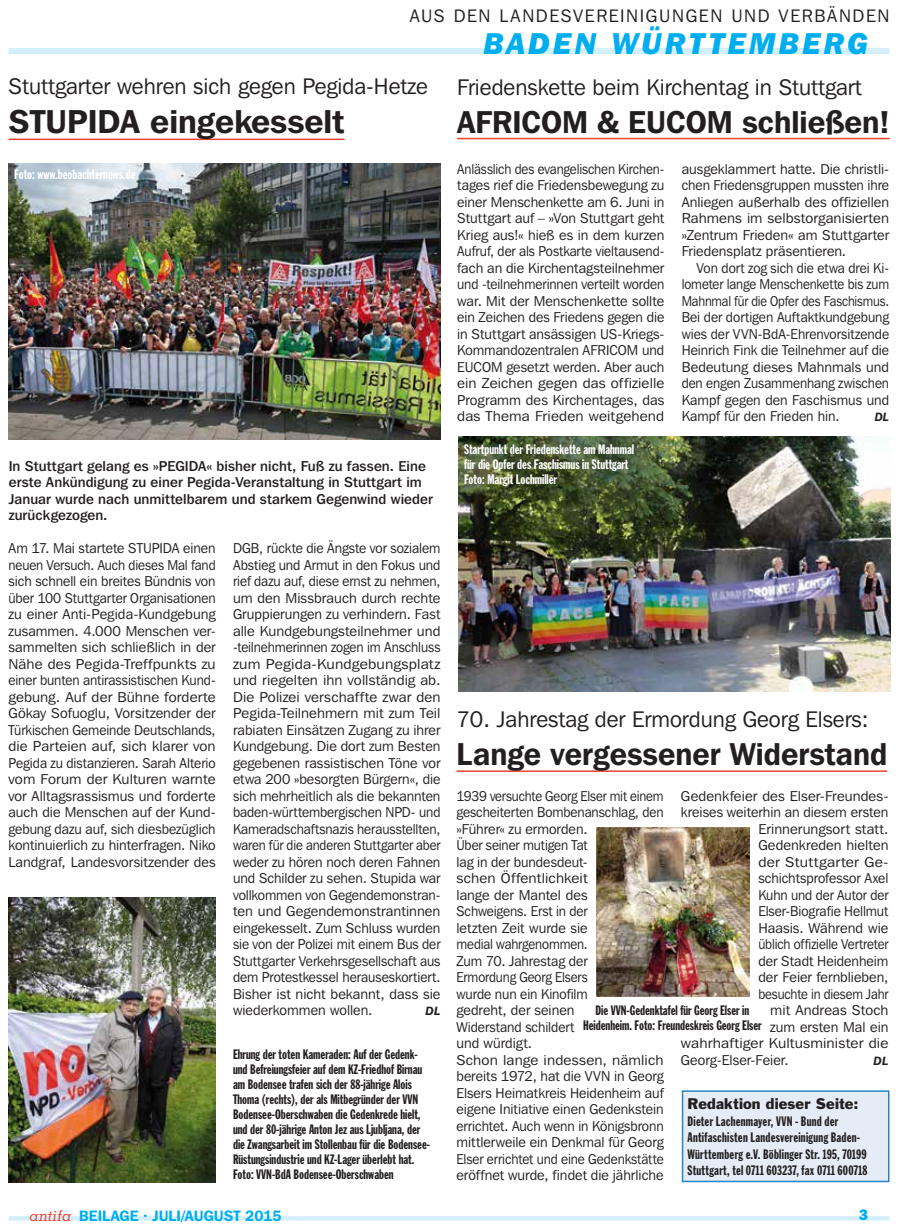
<style>
.page{position:relative;width:898px;height:1229px;background:#fff}
.page>*{position:absolute;margin:0;border:0;box-sizing:border-box;transform-origin:0 0}
.t1{font:600 33px "Franklin Gothic IT Cby BT";color:#231f20}
.t2{font:600 31.5px "Franklin Gothic IT Cby BT";color:#231f20;scale:.95 1}
.t3{font:600 31.5px "Franklin Gothic IT Cby BT";color:#231f20}
.t4{font:italic 800 30px "Franklin Gothic IT Cby BT";letter-spacing:.11em;color:#00aeef}
.t5{font:22.5px "Franklin Gothic IT Cby BT";color:#231f20}
.t6{font:18px "Franklin Gothic IT Cby BT";letter-spacing:.09em;color:#231f20}
.t7{font:600 15px "Franklin Gothic IT Cby BT";letter-spacing:.005em;color:#00aeef}
.t8{font:800 15px "Franklin Gothic IT Cby BT";color:#00aeef}
.t9{font:14.25px/16.5px "Franklin Gothic IT Cby BT";color:#231f20;text-align:justify}
.t10{font:14.25px/16.5px "Franklin Gothic IT Cby BT";color:#231f20;text-align:justify;scale:.96 1}
.t11{font:14.25px/16.5px "Franklin Gothic IT Cby BT";color:#231f20;scale:.91 1}
.t12{font:14.25px/16.5px "Franklin Gothic IT Cby BT";color:#231f20;text-align:justify;scale:.92 1}
.t13{font:14.25px/16.5px "Franklin Gothic IT Cby BT";color:#231f20;text-align:justify;scale:.95 1}
.t14{font:500 14.25px/16.5px "Franklin Gothic IT Cby BT";letter-spacing:.005em;color:#231f20}
.t15{font:14.25px "Franklin Gothic IT Cby BT";color:#231f20;scale:1.08 1}
.t16{font:14.25px "Franklin Gothic";letter-spacing:.01em;color:#231f20}
.t17{font:14.25px "Franklin Gothic IT Cby BT";color:#231f20;scale:.94 1}
.t18{font:14.25px "Franklin Gothic IT Cby BT";color:#231f20;scale:1.09 1}
.t19{font:13.5px/15px "Franklin Gothic Extra Cond";color:#231f20}
.t20{font:13.5px/16.5px "Franklin Gothic Extra Cond";letter-spacing:.02em;color:#231f20}
.t21{font:13.5px/15px "Franklin Gothic Extra Cond";color:#fff}
.t22{font:italic 600 12px "Franklin Gothic IT Cby BT";color:#231f20}
.s1{font-family:"Memphis";font-weight:500;font-style:italic;color:#ef4130}
</style>
<div class="page">
<hr style="left:9px;top:1216px;width:880px;height:4px;background:#d4effc">
<div style="left:9px;top:48px;width:880px;height:6px;background:#d4effc"></div>
<hr style="left:9px;top:139px;width:335px;height:1px;background:#ef4130">
<hr style="left:457px;top:138px;width:432px;height:1px;background:#ef4130">
<hr style="left:456px;top:770px;width:430px;height:2px;background:#ef4130">
<div style="left:682px;top:1091px;width:206px;height:90px;background:#e6ecf7"></div>
<div style="left:681px;top:1090px;width:208px;height:92px;border:2px solid #2484c6"></div>
<img style="left:9px;top:163px;width:431px;height:276px">
<img style="left:458px;top:436px;width:432px;height:255px">
<img style="left:9px;top:897px;width:207px;height:285px">
<img style="left:596px;top:827px;width:153px;height:170px">
<p class="t6" style="left:409px;top:5px;width:481px">AUS DEN LANDESVEREINIGUNGEN UND VERBÄNDEN</p>
<h3 class="t5" style="left:9px;top:72px;width:420px">Stuttgarter wehren sich gegen Pegida-Hetze</h3>
<h1 class="t1" style="left:9px;top:101px;width:337px">STUPIDA eingekesselt</h1>
<p class="t21" style="left:14px;top:167px;width:123px">Foto: www.beobachternews.de</p>
<p class="t14" style="left:9px;top:457px;width:425px">In Stuttgart gelang es »PEGIDA« bisher nicht, Fuß zu fassen. Eine erste Ankündigung zu einer Pegida-Veranstaltung in Stuttgart im Januar wurde nach unmittelbarem und starkem Gegenwind wieder zurückgezogen.</p>
<p class="t9" style="left:9px;top:540px;width:209px">Am 17. Mai startete STUPIDA einen neuen Versuch. Auch dieses Mal fand sich schnell ein breites Bündnis von über 100 Stuttgarter Organisationen zu einer Anti-Pegida-Kundgebung zusammen. 4.000 Menschen ver&shy;sammelten sich schließlich in der Nähe des Pegida-Treffpunkts zu einer bunten antirassistischen Kund&shy;gebung. Auf der Bühne forderte Gökay Sofuoglu, Vorsitzender der Türkischen Gemeinde Deutschlands, die Parteien auf, sich klarer von Pegida zu distanzieren. Sarah Alterio vom Forum der Kulturen warnte vor Alltagsrassismus und forderte auch die Menschen auf der Kund&shy;gebung dazu auf, sich diesbezüglich kontinuierlich zu hinterfragen. Niko Landgraf, Landesvorsitzender des</p>
<p class="t10" style="left:233px;top:540px;width:217px">DGB, rückte die Ängste vor sozialem Abstieg und Armut in den Fokus und rief dazu auf, diese ernst zu nehmen, um den Missbrauch durch rechte Gruppierungen zu verhindern. Fast alle Kundgebungsteilnehmer und -teilnehmerinnen zogen im Anschluss zum Pegida-Kundgebungsplatz und riegelten ihn vollständig ab.<br>Die Polizei verschaffte zwar den Pegida-Teilnehmern mit zum Teil rabiaten Einsätzen Zugang zu ihrer Kundgebung. Die dort zum Besten gegebenen rassistischen Töne vor etwa 200 »besorgten Bürgern«, die sich mehrheitlich als die bekannten baden-württembergischen NPD- und Kameradschaftsnazis herausstellten, waren für die anderen Stuttgarter aber weder zu hören noch deren Fahnen und Schilder zu sehen. Stupida war vollkommen von Gegendemonstran&shy;ten und Gegendemonstrantinnen eingekesselt. Zum Schluss wurden sie von der Polizei mit einem Bus der Stuttgarter Verkehrsgesellschaft aus dem Protestkessel herauseskortiert.<br>Bisher ist nicht bekannt, dass sie wiederkommen wollen.</p>
<p class="t22" style="left:425px;top:1004px;width:16px">DL</p>
<p class="t19" style="left:233px;top:1046px;width:198px">Ehrung der toten Kameraden: Auf der Gedenk&shy;und Befreiungsfeier auf dem KZ-Friedhof Birnau am Bodensee trafen sich der 88-jährige Alois Thoma (rechts), der als Mitbegründer der VVN Bodensee-Oberschwaben die Gedenkrede hielt, und der 80-jährige Anton Jez aus Ljubljana, der die Zwangsarbeit im Stollenbau für die Bodensee-Rüstungsindustrie und KZ-Lager überlebt hat.<br>Foto: VVN-BdA Bodensee-Oberschwaben</p>
<h3 class="t4" style="left:483px;top:25px;width:386px">BADEN WÜRTTEMBERG</h3>
<h3 class="t5" style="left:457px;top:73px;width:406px">Friedenskette beim Kirchentag in Stuttgart</h3>
<h2 class="t3" style="left:457px;top:102px;width:434px">AFRICOM &amp; EUCOM schließen!</h2>
<p class="t12" style="left:457px;top:160px;width:227px">Anlässlich des evangelischen Kirchen&shy;tages rief die Friedensbewegung zu einer Menschenkette am 6. Juni in Stuttgart auf – »Von Stuttgart geht Krieg aus!« hieß es in dem kurzen Aufruf, der als Postkarte vieltausend&shy;fach an die Kirchentagsteilnehmer und -teilnehmerinnen verteilt worden war. Mit der Menschenkette sollte ein Zeichen des Friedens gegen die in Stuttgart ansässigen US-Kriegs-Kommandozentralen AFRICOM und EUCOM gesetzt werden. Aber auch ein Zeichen gegen das offizielle Programm des Kirchentages, das das Thema Frieden weitgehend</p>
<p class="t9" style="left:681px;top:160px;width:209px">ausgeklammert hatte. Die christli&shy;chen Friedensgruppen mussten ihre Anliegen außerhalb des offiziellen Rahmens im selbstorganisierten »Zentrum Frieden« am Stuttgarter Friedensplatz präsentieren.</p>
<p class="t13" style="left:681px;top:259px;width:220px;text-indent:15px">Von dort zog sich die etwa drei Ki&shy;lometer lange Menschenkette bis zum Mahnmal für die Opfer des Faschismus.<br>Bei der dortigen Auftaktkundgebung wies der VVN-BdA-Ehrenvorsitzende Heinrich Fink die Teilnehmer auf die Bedeutung dieses Mahnmals und den engen Zusammenhang zwischen Kampf gegen den Faschismus und Kampf für den Frieden hin.</p>
<p class="t22" style="left:874px;top:410px;width:16px">DL</p>
<p class="t21" style="left:464px;top:442px;width:171px">Startpunkt der Friedenskette am Mahnmal für die Opfer des Faschismus in Stuttgart<br>Foto: Margit Lochmiller</p>
<h3 class="t5" style="left:456px;top:706px;width:413px">70. Jahrestag der Ermordung Georg Elsers:</h3>
<h2 class="t2" style="left:456px;top:734px;width:454px">Lange vergessener Widerstand</h2>
<p class="t11" style="left:456px;top:787px;width:229px">1939 versuchte Georg Elser mit einem gescheiterten Bombenanschlag, den »Führer« zu ermorden.<br>Über seiner mutigen Tat<br>lag in der bundesdeut-<br>schen Öffentlichkeit<br>lange der Mantel des<br>Schweigens. Erst in der<br>letzten Zeit wurde sie<br>medial wahrgenommen.<br>Zum 70. Jahrestag der<br>Ermordung Georg Elsers<br>wurde nun ein Kinofilm<br>gedreht, der seinen<br>Widerstand schildert<br>und würdigt.<br>Schon lange indessen, nämlich bereits 1972, hat die VVN in Georg<br>Elsers Heimatkreis Heidenheim auf eigene Initiative einen Gedenkstein errichtet. Auch wenn in Königsbronn mittlerweile ein Denkmal für Georg<br>Elser errichtet und eine Gedenkstätte eröffnet wurde, findet die jährliche</p>
<p class="t9" style="left:680px;top:787px;width:209px">Gedenkfeier des Elser-Freundes-</p>
<p class="t9" style="left:680px;top:804px;width:209px">kreises weiterhin an diesem ersten</p>
<p class="t9" style="left:758px;top:820px;width:131px">Erinnerungsort statt.</p>
<p class="t9" style="left:758px;top:837px;width:131px">Gedenkreden hielten</p>
<p class="t18" style="left:758px;top:853px;width:121px">der Stuttgarter Ge-</p>
<p class="t9" style="left:758px;top:870px;width:131px">schichtsprofessor Axel</p>
<p class="t17" style="left:758px;top:886px;width:140px">Kuhn und der Autor der</p>
<p class="t13" style="left:758px;top:903px;width:138px">Elser-Biografie Hellmut</p>
<p class="t9" style="left:758px;top:919px;width:131px">Haasis. Während wie</p>
<p class="t12" style="left:758px;top:936px;width:143px">üblich offizielle Vertreter</p>
<p class="t9" style="left:758px;top:952px;width:131px">der Stadt Heidenheim</p>
<p class="t9" style="left:758px;top:969px;width:131px">der Feier fernblieben,</p>
<p class="t11" style="left:758px;top:985px;width:144px">besuchte in diesem Jahr</p>
<p class="t9" style="left:770px;top:1002px;width:120px">mit Andreas Stoch</p>
<p class="t9" style="left:770px;top:1018px;width:120px">zum ersten Mal ein</p>
<p class="t15" style="left:680px;top:1034px;width:193px">wahrhaftiger Kultusminister die</p>
<p class="t9" style="left:680px;top:1051px;width:109px">Georg-Elser-Feier.</p>
<p class="t22" style="left:873px;top:1053px;width:16px">DL</p>
<p class="t19" style="left:583px;top:1002px;width:180px;text-align:center">Die VVN-Gedenktafel für Georg Elser in<br>Heidenheim. Foto: Freundeskreis Georg Elser</p>
<p class="t16" style="left:687px;top:1094px;width:172px">Redaktion dieser Seite:</p>
<p class="t20" style="left:687px;top:1112px;width:181px">Dieter Lachenmayer, VVN - Bund der Antifaschisten Landesvereinigung Baden-Württemberg e.V. Böblinger Str. 195, 70199<br>Stuttgart, tel 0711 603237, fax 0711 600718</p>
<p class="t7" style="left:30px;top:1206px;width:253px"><span class="s1">antifa</span> BEILAGE · JULI/AUGUST 2015</p>
<p class="t8" style="left:858px;top:1205px;width:11px">3</p>
</div>
